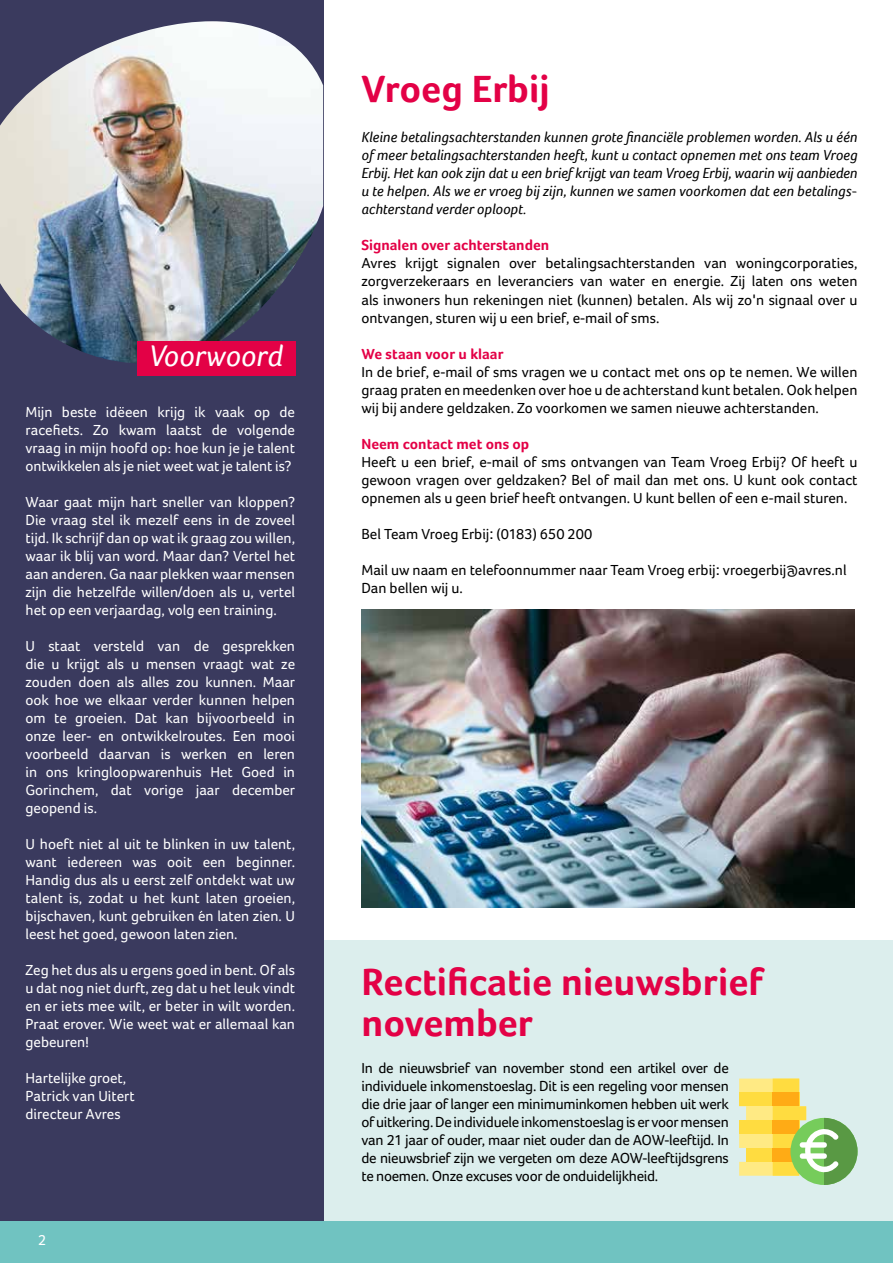
<style>
.page{position:relative;width:893px;height:1263px;background:#fff}
.page>*{position:absolute;margin:0;border:0;box-sizing:border-box;transform-origin:0 0}
.t1{font:700 39px/40.5px "Foco";color:#e30146}
.t2{font:italic 30.75px "Foco";color:#fff}
.t3{font:15px/18px "Foco";color:#000}
.t4{font:15px/18px "Foco";color:#fff;text-align:justify}
.t5{font:italic 15px/18px "Foco";color:#000;text-align:justify}
.t6{font:700 15px "Foco";color:#e30146}
.s1{font-family:"The Sans OT5 Plain"}
.s2{font-family:"Frutiger LT Std"}
.s3{font-weight:700;color:#e30146}
</style>
<div class="page">
<div style="left:0;top:1220px;width:893px;height:43px;background:#70c3c1"></div>
<div style="left:323px;top:940px;width:570px;height:280px;background:#dceeed"></div>
<div style="left:0;top:0;width:323px;height:1220px;background:#3a3a5e"></div>
<img style="left:0;top:21px;width:323px;height:355px">
<div style="left:137px;top:341px;width:158px;height:34px;background:#e30146"></div>
<svg style="left:739px;top:1078px;width:118px;height:107px"></svg>
<img style="left:361px;top:609px;width:494px;height:298px">
<h2 class="t2" style="left:149px;top:338px;width:135px">Voorwoord</h2>
<p class="t4" style="left:26px;top:403px;width:271px">Mijn beste ideeen krijg ik vaak op de racefiets. Zo kwam laatst de volgende vraag in mijn hoofd op<span class="s1">:</span> hoe kun je je talent ontwikkelen als je niet weet wat je talent is?</p>
<p class="t4" style="left:26px;top:493px;width:271px">Waar gaat mijn hart sneller van kloppen?<br>Die vraag stel ik mezelf eens in de zoveel tijd. Ik schrijf dan op wat ik graag zou willen, waar ik blij van word. Maar dan? Vertel het aan anderen. Ga naar plekken waar mensen zijn die hetzelfde willen<span class="s2">/</span>doen als u, vertel het op een verjaardag, volg een training.</p>
<p class="t4" style="left:26px;top:637px;width:271px">U staat versteld van de gesprekken die u krijgt als u mensen vraagt wat ze zouden doen als alles zou kunnen. Maar ook hoe we elkaar verder kunnen helpen om te groeien. Dat kan bijvoorbeeld in onze leer<span class="s2">-</span> en ontwikkelroutes. Een mooi voorbeeld daarvan is werken en leren in ons kringloopwarenhuis Het Goed in Gorinchem, dat vorige jaar december geopend is.</p>
<p class="t4" style="left:26px;top:835px;width:271px">U hoeft niet al uit te blinken in uw talent, want iedereen was ooit een beginner.<br>Handig dus als u eerst zelf ontdekt wat uw talent is, zodat u het kunt laten groeien, bijschaven, kunt gebruiken en laten zien. U leest het goed, gewoon laten zien.</p>
<p class="t4" style="left:26px;top:961px;width:271px">Zeg het dus als u ergens goed in bent. Of als u dat nog niet durft, zeg dat u het leuk vindt en er iets mee wilt, er beter in wilt worden.<br>Praat erover. Wie weet wat er allemaal kan gebeuren!</p>
<p class="t4" style="left:26px;top:1069px;width:111px;text-align:left">Hartelijke groet,<br>Patrick van Uitert directeur Avres</p>
<p class="t4" style="left:38px;top:1231px;width:10px">2</p>
<h1 class="t1" style="left:361px;top:70px;width:190px">Vroeg Erbij</h1>
<p class="t5" style="left:361px;top:128px;width:498px">Kleine betalingsachterstanden kunnen grote financiële problemen worden. Als u één of meer betalingsachterstanden heeft, kunt u contact opnemen met ons team Vroeg Erbij. Het kan ook zijn dat u een brief krijgt van team Vroeg Erbij, waarin wij aanbieden u te helpen. Als we er vroeg bij zijn, kunnen we samen voorkomen dat een betalings&shy;achterstand verder oploopt.</p>
<p class="t6" style="left:361px;top:237px;width:189px">Signalen over achterstanden</p>
<p class="t3" style="left:361px;top:255px;width:498px;text-align:justify">Avres krijgt signalen over betalingsachterstanden van woningcorporaties, zorgverzekeraars en leveranciers van water en energie. Zij laten ons weten als inwoners hun rekeningen niet (kunnen) betalen. Als wij zo<span class="s2">'</span>n signaal over u ontvangen, sturen wij u een brief, e<span class="s2">-</span>mail of sms.</p>
<p class="t3" style="left:361px;top:345px;width:498px"><span class="s3">We staan voor u klaar<br></span>In de brief, e<span class="s2">-</span>mail of sms vragen we u contact met ons op te nemen. We willen graag praten en meedenken over hoe u de achterstand kunt betalen. Ook helpen wij bij andere geldzaken. Zo voorkomen we samen nieuwe achterstanden.</p>
<p class="t3" style="left:361px;top:435px;width:498px"><span class="s3">Neem contact met ons op<br></span>Heeft u een brief, e<span class="s2">-</span>mail of sms ontvangen van Team Vroeg Erbij? Of heeft u gewoon vragen over geldzaken? Bel of mail dan met ons. U kunt ook contact opnemen als u geen brief heeft ontvangen. U kunt bellen of een e<span class="s2">-</span>mail sturen.</p>
<p class="t3" style="left:361px;top:525px;width:232px">Bel Team Vroeg Erbij<span class="s2">:</span> (0183) 650 200</p>
<p class="t3" style="left:361px;top:561px;width:487px">Mail uw naam en telefoonnummer naar Team Vroeg erbij<span class="s2">:</span> vroegerbij@avres.nl<br>Dan bellen wij u.</p>
<h1 class="t1" style="left:361px;top:962px;width:403px">Rectificatie nieuwsbrief november</h1>
<p class="t3" style="left:361px;top:1059px;width:369px;text-align:justify">In de nieuwsbrief van november stond een artikel over de individuele inkomenstoeslag. Dit is een regeling voor mensen die drie jaar of langer een minimuminkomen hebben uit werk of uitkering. De individuele inkomenstoeslag is er voor mensen van 21 jaar of ouder, maar niet ouder dan de AOW<span class="s2">-</span>leeftijd. In de nieuwsbrief zijn we vergeten om deze AOW<span class="s2">-</span>leeftijdsgrens te noemen. Onze excuses voor de onduidelijkheid.</p>
</div>
